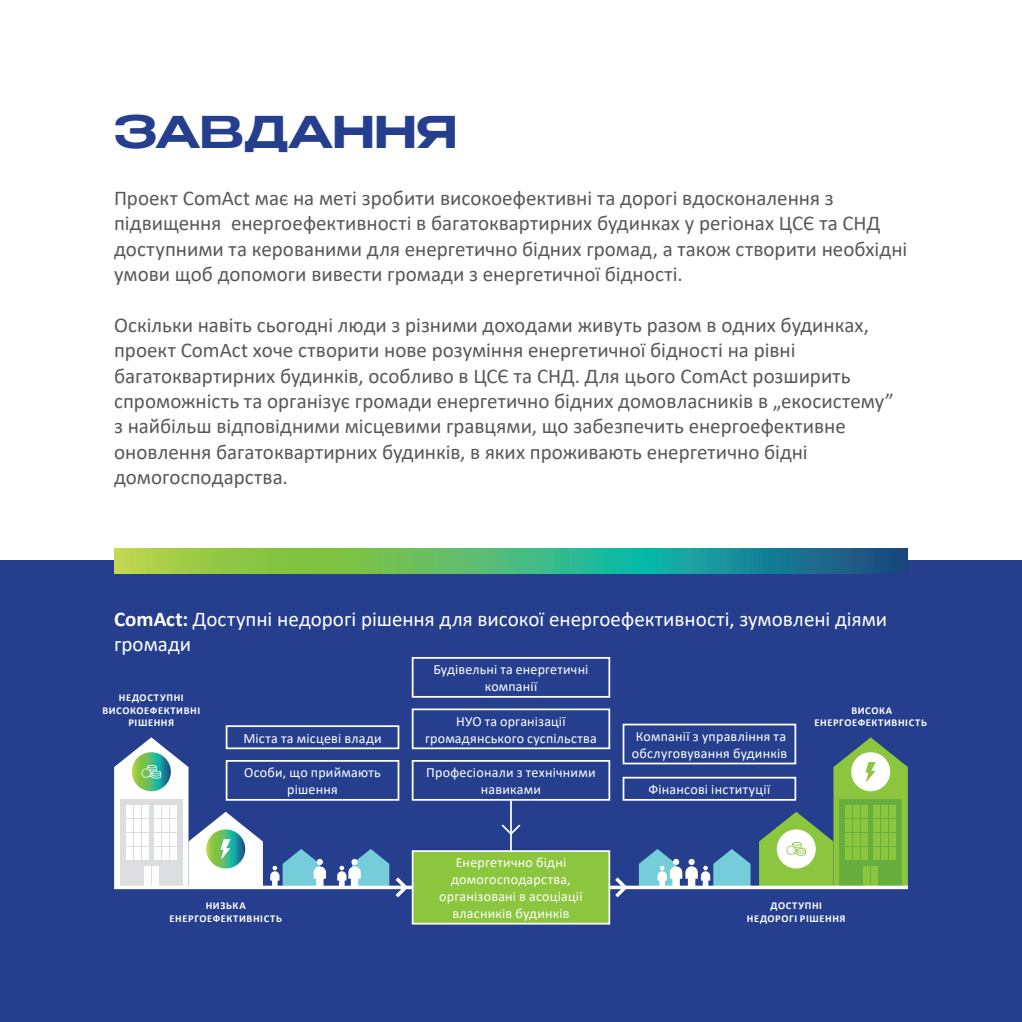
<style>
.page{position:relative;width:1022px;height:1022px;background:#fff}
.page>*{position:absolute;margin:0;border:0;box-sizing:border-box;transform-origin:0 0}
.t1{font:600 43.75px "Benzin";letter-spacing:.01em;color:#253f8e}
.t2{font:21px/25.4px "Calibri";color:#57585a}
.t3{font:21px/25.4px "Calibri";color:#fff}
.t4{font:14px/16.8px "Calibri";letter-spacing:.015em;color:#fff;text-align:center}
.t5{font:700 10.5px/12.6px "Calibri";letter-spacing:.055em;color:#fff;text-align:center}
.s1{font-weight:700}
</style>
<div class="page">
<div style="left:0;top:561px;width:1022px;height:461px;background:#253f8e"></div>
<svg style="left:114px;top:548px;width:794px;height:25px;background:#50ab72"></svg>
<svg style="left:639px;top:849px;width:111px;height:37px"></svg>
<svg style="left:759px;top:737px;width:149px;height:149px"></svg>
<svg style="left:270px;top:849px;width:56px;height:37px"></svg>
<svg style="left:114px;top:737px;width:149px;height:149px"></svg>
<div style="left:226px;top:725px;width:173px;height:24px;border:2px solid #fff"></div>
<div style="left:226px;top:760px;width:173px;height:41px;border:2px solid #fff"></div>
<div style="left:412px;top:657px;width:198px;height:41px;border:2px solid #fff"></div>
<div style="left:412px;top:708px;width:198px;height:41px;border:2px solid #fff"></div>
<div style="left:412px;top:760px;width:198px;height:41px;border:2px solid #fff"></div>
<div style="left:623px;top:724px;width:173px;height:40px;border:2px solid #fff"></div>
<div style="left:623px;top:777px;width:173px;height:24px;border:2px solid #fff"></div>
<hr style="left:114px;top:886px;width:304px;height:3px;background:#fff">
<hr style="left:601px;top:886px;width:307px;height:3px;background:#fff">
<hr style="left:510px;top:801px;width:2px;height:66px;background:#fff">
<div style="left:413px;top:851px;width:196px;height:73px;background:#8bc63e"></div>
<div style="left:412px;top:850px;width:198px;height:74px;border:2px solid #fff"></div>
<svg style="left:501px;top:823px;width:20px;height:13px"></svg>
<svg style="left:337px;top:849px;width:73px;height:49px"></svg>
<svg style="left:611px;top:877px;width:19px;height:21px"></svg>
<p class="t1" style="left:114px;top:100px;width:345px">ЗАВДАННЯ</p>
<p class="t2" style="left:114px;top:185px;width:795px">Проект ComAct має на меті зробити високоефективні та дорогі вдосконалення з підвищення енергоефективності в багатоквартирних будинках у регіонах ЦСЄ та СНД доступними та керованими для енергетично бідних громад, а також створити необхідні умови щоб допомоги вивести громади з енергетичної бідності.</p>
<p class="t2" style="left:114px;top:312px;width:781px">Оскільки навіть сьогодні люди з різними доходами живуть разом в одних будинках, проект ComAct хоче створити нове розуміння енергетичної бідності на рівні багатоквартирних будинків, особливо в ЦСЄ та СНД. Для цього ComAct розширить спроможність та організує громади енергетично бідних домовласників в „екосистему” з найбільш відповідними місцевими гравцями, що забезпечить енергоефективне оновлення багатоквартирних будинків, в яких проживають енергетично бідні домогосподарства.</p>
<p class="t3" style="left:114px;top:606px;width:775px"><span class="s1">ComAct:</span> Доступні недорогі рішення для високої енергоефективності, зумовлені діями громади</p>
<p class="t5" style="left:102px;top:691px;width:99px">НЕДОСТУПНІ<br>ВИСОКОЕФЕКТИВНІ<br>РІШЕННЯ</p>
<p class="t4" style="left:433px;top:661px;width:156px">Будівельні та енергетичні компанії</p>
<p class="t4" style="left:425px;top:712px;width:173px">НУО та організації громадянського суспільства</p>
<p class="t4" style="left:426px;top:764px;width:171px">Професіонали з технічними навиками</p>
<p class="t5" style="left:814px;top:704px;width:114px">ВИСОКА<br>ЕНЕРГОЕФЕКТИВНІСТЬ</p>
<p class="t4" style="left:632px;top:727px;width:157px;text-align:left">Компанії з управління та обслуговування будинків</p>
<p class="t4" style="left:649px;top:781px;width:123px">Фінансові інституції</p>
<p class="t4" style="left:243px;top:729px;width:140px">Міста та місцеві влади</p>
<p class="t4" style="left:244px;top:764px;width:138px">Особи, що приймають рішення</p>
<p class="t5" style="left:206px;top:899px;width:41px">НИЗЬКА</p>
<p class="t5" style="left:170px;top:912px;width:114px">ЕНЕРГОЕФЕКТИВНІСТЬ</p>
<p class="t4" style="left:439px;top:854px;width:145px">Енергетично бідні домогосподарства, організовані в асоціації власників будинків</p>
<p class="t5" style="left:747px;top:899px;width:100px">ДОСТУПНІ<br>НЕДОРОГІ РІШЕННЯ</p>
</div>
